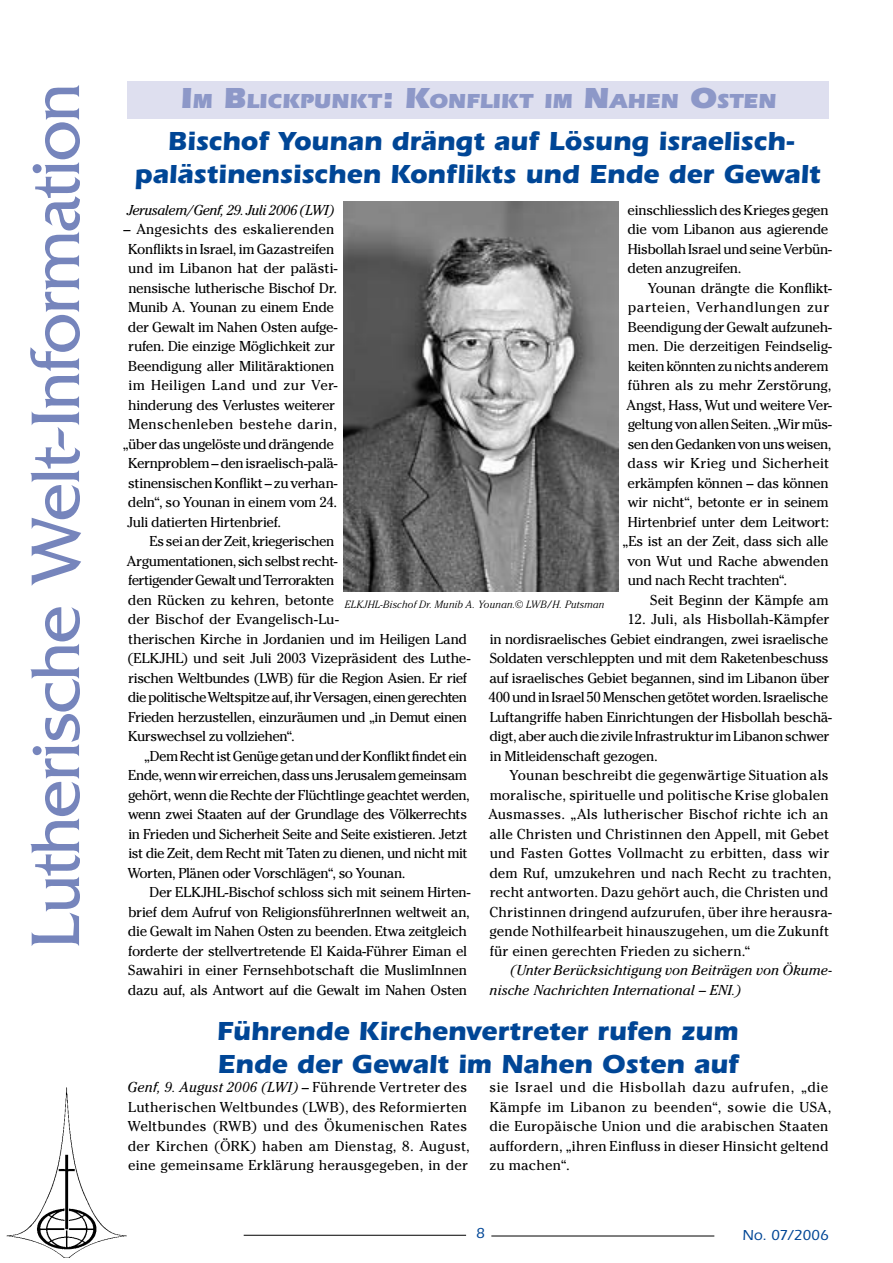
<style>
.page{position:relative;width:893px;height:1263px;background:#fff}
.page>*{position:absolute;margin:0;border:0;box-sizing:border-box;transform-origin:0 0}
.t1{font:72px "Friz Quadrata";letter-spacing:-.02em;color:#7685bc}
.t2{font:700 27px/33px "Itc Eras";letter-spacing:-.005em;color:#004696}
.t3{font:900 21px "Itc Eras";color:#8d98c8}
.t4{font:500 15px "Itc Eras";color:#004696}
.t5{font:14.25px/19.5px "Cheltenham";letter-spacing:-.02em;color:#000}
.t6{font:14.25px/19.5px "Cheltenham";letter-spacing:.005em;color:#000}
.t7{font:14.25px/19.5px "Cheltenham";letter-spacing:.02em;color:#000}
.t8{font:14.25px/19.5px "Cheltenham";letter-spacing:.015em;color:#000}
.t9{font:14.25px "Cheltenham";letter-spacing:-.04em;color:#000}
.t10{font:14.25px "Cheltenham";letter-spacing:-.045em;color:#000}
.t11{font:italic 14.25px/19.5px "Cheltenham";color:#000}
.t12{font:italic 14.25px "Cheltenham";letter-spacing:-.025em;color:#000}
.t13{font:14.25px "Cheltenham";color:#000}
.t14{font:14.25px "Cheltenham";letter-spacing:.04em;color:#000}
.t15{font:14.25px "Cheltenham";letter-spacing:.01em;color:#000}
.t16{font:14.25px "Cheltenham";letter-spacing:.025em;color:#000}
.t17{font:italic 300 10.5px "Cheltenham";letter-spacing:.015em;color:#000}
.s1{font-size:30px}
.s2{font-style:italic}
</style>
<div class="page">
<img style="left:6px;top:1087px;width:121px;height:171px">
<hr style="left:491px;top:1235px;width:223px;height:1px;background:#000">
<hr style="left:244px;top:1235px;width:222px;height:1px;background:#000">
<div style="left:128px;top:81px;width:701px;height:38px;background:#dedfef"></div>
<img style="left:343px;top:202px;width:276px;height:389px">
<h1 class="t1" style="left:15px;top:949px;width:868px;rotate:-90deg">Lutherische Welt-Information</h1>
<h3 class="t3" style="left:180px;top:89px;width:597px"><span class="s1">I</span>M <span class="s1">B</span>LICKPUNKT<span class="s1">: K</span>ONFLIKT IM <span class="s1">N</span>AHEN <span class="s1">O</span>STEN</h3>
<h2 class="t2" style="left:135px;top:125px;width:687px;text-align:center">Bischof Younan drängt auf Lösung israelisch&shy;palästinensischen Konflikts und Ende der Gewalt</h2>
<p class="t12" style="left:127px;top:201px;width:209px">Jerusalem/Genf, 29. Juli 2006 (LWI)</p>
<p class="t6" style="left:124px;top:219px;width:212px">– Angesichts des eskalierenden</p>
<p class="t5" style="left:128px;top:239px;width:208px">Konflikts in Israel, im Gazastreifen</p>
<p class="t5" style="left:128px;top:258px;width:211px">und im Libanon hat der palästi-</p>
<p class="t5" style="left:128px;top:278px;width:210px">nensische lutherische Bischof Dr.</p>
<p class="t5" style="left:128px;top:297px;width:207px">Munib A. Younan zu einem Ende</p>
<p class="t5" style="left:128px;top:317px;width:211px">der Gewalt im Nahen Osten aufge-</p>
<p class="t5" style="left:128px;top:336px;width:208px">rufen. Die einzige Möglichkeit zur</p>
<p class="t5" style="left:128px;top:356px;width:208px">Beendigung aller Militäraktionen</p>
<p class="t16" style="left:128px;top:377px;width:211px">im Heiligen Land und zur Ver-</p>
<p class="t5" style="left:128px;top:395px;width:208px">hinderung des Verlustes weiterer</p>
<p class="t7" style="left:128px;top:414px;width:210px">Menschenleben bestehe darin,</p>
<p class="t5" style="left:123px;top:434px;width:213px">„über das ungelöste und drängende</p>
<p class="t5" style="left:128px;top:453px;width:211px">Kernproblem – den israelisch-palä-</p>
<p class="t5" style="left:128px;top:473px;width:211px">stinensischen Konflikt – zu verhan-</p>
<p class="t5" style="left:128px;top:492px;width:211px">deln“, so Younan in einem vom 24.</p>
<p class="t5" style="left:127px;top:512px;width:155px">Juli datierten Hirtenbrief.</p>
<p class="t5" style="left:150px;top:531px;width:186px">Es sei an der Zeit, kriegerischen</p>
<p class="t9" style="left:127px;top:552px;width:212px">Argumentationen, sich selbst recht-</p>
<p class="t10" style="left:128px;top:572px;width:207px">fertigender Gewalt und Terrorakten</p>
<p class="t5" style="left:128px;top:590px;width:207px">den Rücken zu kehren, betonte</p>
<p class="t13" style="left:128px;top:611px;width:212px">der Bischof der Evangelisch-Lu-</p>
<p class="t5" style="left:128px;top:629px;width:340px">therischen Kirche in Jordanien und im Heiligen Land</p>
<p class="t5" style="left:127px;top:648px;width:345px">(ELKJHL) und seit Juli 2003 Vizepräsident des Luthe-</p>
<p class="t5" style="left:128px;top:668px;width:340px">rischen Weltbundes (LWB) für die Region Asien. Er rief</p>
<p class="t10" style="left:128px;top:689px;width:341px">die politische Weltspitze auf, ihr Versagen, einen gerechten</p>
<p class="t5" style="left:128px;top:707px;width:340px">Frieden herzustellen, einzuräumen und „in Demut einen</p>
<p class="t5" style="left:128px;top:726px;width:168px">Kurswechsel zu vollziehen“.</p>
<p class="t5" style="left:144px;top:746px;width:324px">„Dem Recht ist Genüge getan und der Konflikt findet ein</p>
<p class="t9" style="left:128px;top:767px;width:340px">Ende, wenn wir erreichen, dass uns Jerusalem gemeinsam</p>
<p class="t9" style="left:128px;top:786px;width:343px">gehört, wenn die Rechte der Flüchtlinge geachtet werden,</p>
<p class="t5" style="left:128px;top:804px;width:341px">wenn zwei Staaten auf der Grundlage des Völkerrechts</p>
<p class="t5" style="left:128px;top:824px;width:341px">in Frieden und Sicherheit Seite and Seite existieren. Jetzt</p>
<p class="t5" style="left:128px;top:843px;width:341px">ist die Zeit, dem Recht mit Taten zu dienen, und nicht mit</p>
<p class="t9" style="left:128px;top:864px;width:279px">Worten, Plänen oder Vorschlägen“, so Younan.</p>
<p class="t5" style="left:150px;top:882px;width:322px">Der ELKJHL-Bischof schloss sich mit seinem Hirten-</p>
<p class="t5" style="left:128px;top:902px;width:343px">brief dem Aufruf von ReligionsführerInnen weltweit an,</p>
<p class="t5" style="left:128px;top:921px;width:341px">die Gewalt im Nahen Osten zu beenden. Etwa zeitgleich</p>
<p class="t5" style="left:128px;top:941px;width:340px">forderte der stellvertretende El Kaida-Führer Eiman el</p>
<p class="t5" style="left:128px;top:960px;width:340px">Sawahiri in einer Fernsehbotschaft die MuslimInnen</p>
<p class="t5" style="left:128px;top:980px;width:341px">dazu auf, als Antwort auf die Gewalt im Nahen Osten</p>
<p class="t5" style="left:628px;top:200px;width:206px">einschliesslich des Krieges gegen die vom Libanon aus agierende<br>Hisbollah Israel und seine Verbün&shy;deten anzugreifen.</p>
<p class="t5" style="left:648px;top:278px;width:186px">Younan drängte die Konflikt-</p>
<p class="t14" style="left:628px;top:299px;width:203px">parteien, Verhandlungen zur</p>
<p class="t5" style="left:628px;top:317px;width:206px">Beendigung der Gewalt aufzuneh-</p>
<p class="t5" style="left:628px;top:336px;width:206px">men. Die derzeitigen Feindselig-</p>
<p class="t5" style="left:628px;top:356px;width:202px">keiten könnten zu nichts anderem</p>
<p class="t5" style="left:628px;top:375px;width:205px">führen als zu mehr Zerstörung,</p>
<p class="t5" style="left:627px;top:395px;width:207px">Angst, Hass, Wut und weitere Ver-</p>
<p class="t5" style="left:628px;top:414px;width:206px">geltung von allen Seiten. „Wir müs-</p>
<p class="t5" style="left:628px;top:434px;width:205px">sen den Gedanken von uns weisen,</p>
<p class="t15" style="left:628px;top:455px;width:203px">dass wir Krieg und Sicherheit</p>
<p class="t5" style="left:628px;top:473px;width:203px">erkämpfen können – das können</p>
<p class="t5" style="left:628px;top:492px;width:202px">wir nicht“, betonte er in seinem</p>
<p class="t5" style="left:628px;top:512px;width:203px">Hirtenbrief unter dem Leitwort:</p>
<p class="t5" style="left:623px;top:531px;width:207px">„Es ist an der Zeit, dass sich alle</p>
<p class="t5" style="left:627px;top:551px;width:203px">von Wut und Rache abwenden</p>
<p class="t5" style="left:628px;top:570px;width:161px">und nach Recht trachten“.</p>
<p class="t5" style="left:650px;top:590px;width:180px">Seit Beginn der Kämpfe am</p>
<p class="t5" style="left:488px;top:609px;width:345px;text-indent:139px">12. Juli, als Hisbollah-Kämpfer in nordisraelisches Gebiet eindrangen, zwei israelische Soldaten verschleppten und mit dem Raketenbeschuss auf israelisches Gebiet begannen, sind im Libanon über 400 und in Israel 50 Menschen getötet worden. Israelische Luftangriffe haben Einrichtungen der Hisbollah beschä&shy;digt, aber auch die zivile Infrastruktur im Libanon schwer in Mitleidenschaft gezogen.</p>
<p class="t6" style="left:488px;top:765px;width:345px;text-indent:21px">Younan beschreibt die gegenwärtige Situation als moralische, spirituelle und politische Krise globalen Ausmasses. „Als lutherischer Bischof richte ich an alle Christen und Christinnen den Appell, mit Gebet und Fasten Gottes Vollmacht zu erbitten, dass wir dem Ruf, umzukehren und nach Recht zu trachten, recht antworten. Dazu gehört auch, die Christen und Christinnen dringend aufzurufen, über ihre herausra&shy;gende Nothilfearbeit hinauszugehen, um die Zukunft für einen gerechten Frieden zu sichern.“</p>
<p class="t11" style="left:489px;top:960px;width:344px;text-indent:21px">(Unter Berücksichtigung von Beiträgen von Ökume&shy;nische Nachrichten International – ENI.)</p>
<p class="t17" style="left:345px;top:598px;width:261px">ELKJHL-Bischof Dr. Munib A. Younan.© LWB/H. Putsman</p>
<h2 class="t2" style="left:217px;top:1014px;width:523px">Führende Kirchenvertreter rufen zum<br>Ende der Gewalt im Nahen Osten auf</h2>
<p class="t7" style="left:127px;top:1077px;width:344px"><span class="s2">Genf, 9. August 2006 (LWI)</span> – Führende Vertreter des Lutherischen Weltbundes (LWB), des Reformierten Weltbundes (RWB) und des Ökumenischen Rates der Kirchen (ÖRK) haben am Dienstag, 8. August, eine gemeinsame Erklärung herausgegeben, in der</p>
<p class="t8" style="left:489px;top:1077px;width:343px">sie Israel und die Hisbollah dazu aufrufen, „die Kämpfe im Libanon zu beenden“, sowie die USA, die Europäische Union und die arabischen Staaten auffordern, „ihren Einfluss in dieser Hinsicht geltend zu machen“.</p>
<p class="t4" style="left:743px;top:1227px;width:88px">No. 07/2006</p>
</div>
